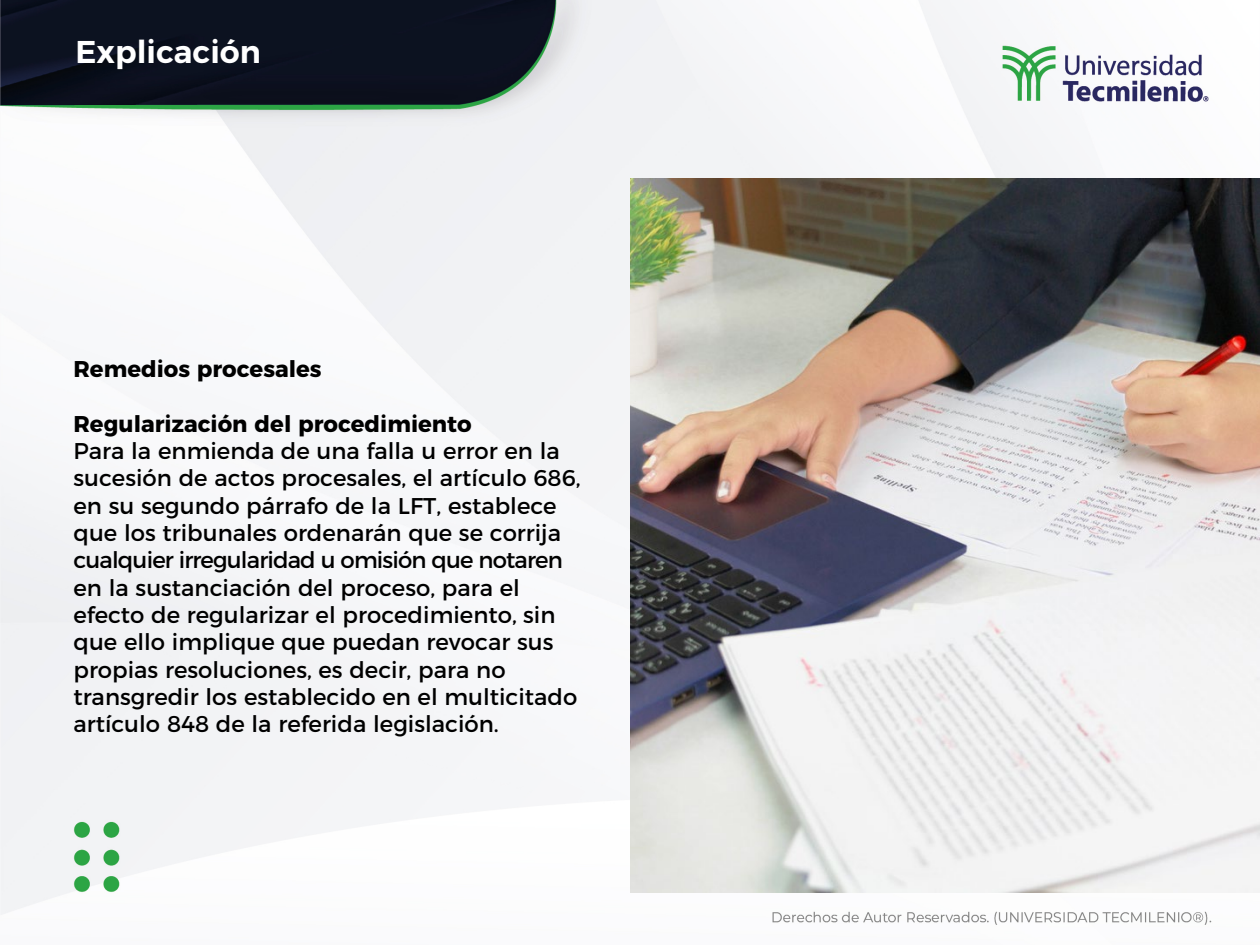
<style>
.page{position:relative;width:1260px;height:945px;background:#fff}
.page>*{position:absolute;margin:0;border:0;box-sizing:border-box;transform-origin:0 0}
.t1{font:600 31.5px "Montserrat";color:#fff}
.t2{font:22.75px/27.3px "Montserrat";color:#000}
.t3{font:700 22.75px "Montserrat";color:#000}
.s1{font-weight:700}
</style>
<div class="page">
<img style="left:0;top:0;width:1260px;height:925px">
<img style="left:630px;top:178px;width:630px;height:714px">
<h1 class="t1" style="left:76px;top:26px;width:187px">Explicación</h1>
<p class="t3" style="left:74px;top:351px;width:250px">Remedios procesales</p>
<p class="t2" style="left:74px;top:408px;width:509px"><span class="s1">Regularización del procedimiento<br></span>Para la enmienda de una falla u error en la sucesión de actos procesales, el artículo 686, en su segundo párrafo de la LFT, establece que los tribunales ordenarán que se corrija cualquier irregularidad u omisión que notaren en la sustanciación del proceso, para el efecto de regularizar el procedimiento, sin que ello implique que puedan revocar sus propias resoluciones, es decir, para no transgredir los establecido en el multicitado artículo 848 de la referida legislación.</p>
</div>
